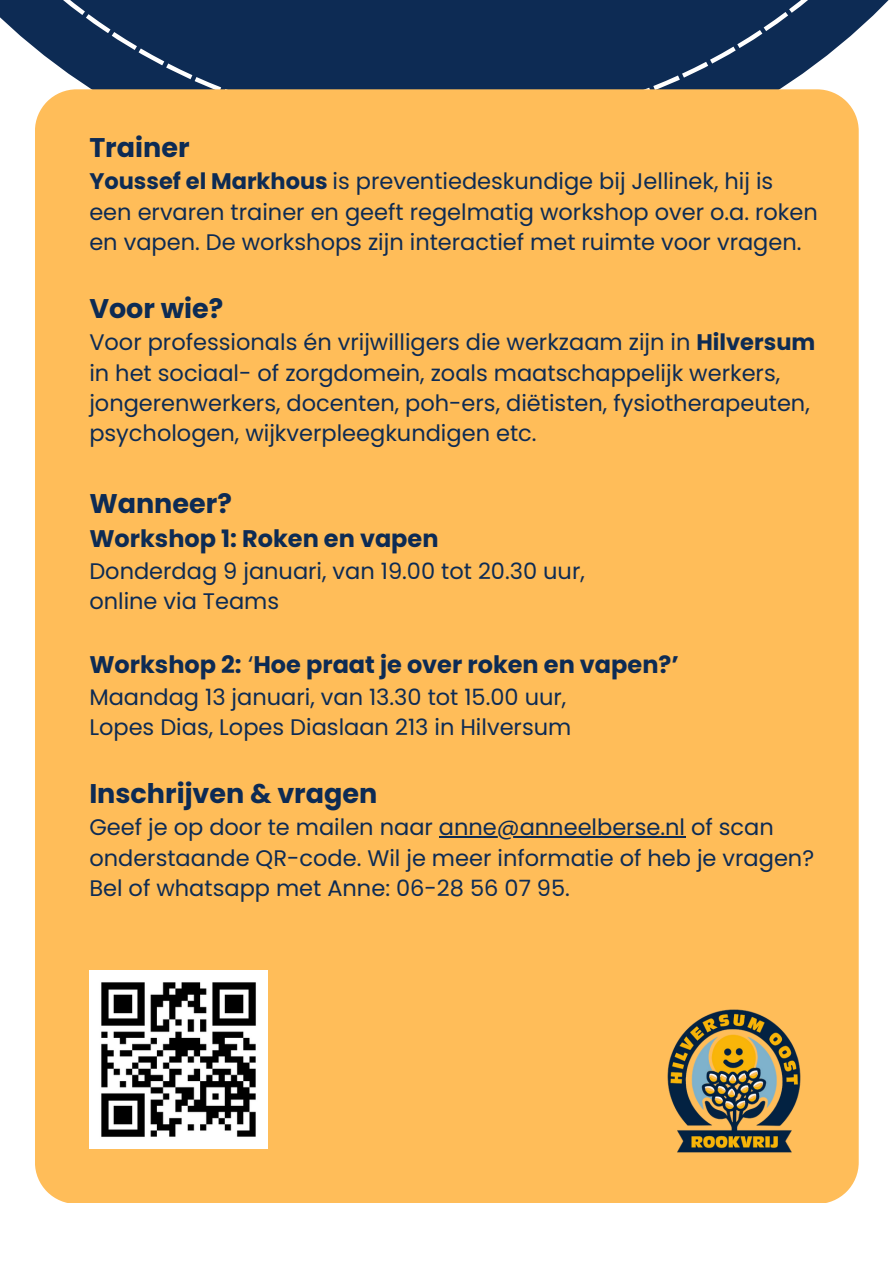
<style>
.page{position:relative;width:894px;height:1264px;background:#fff}
.page>*{position:absolute;margin:0;border:0;box-sizing:border-box;transform-origin:0 0}
.t1{font:700 27px "Poppins";color:#0d2b54}
.t2{font:700 24px "Poppins";color:#0d2b54}
.t3{font:22.5px/30.3px "Poppins";color:#0d2b54}
.s1{font-weight:700}
.s2{font-weight:400}
</style>
<div class="page">
<svg style="left:0;top:0;width:889px;height:132px;background:#30496c"></svg>
<div style="left:35px;top:89px;width:823px;height:1113px;background:#ffbd59"></div>
<hr style="left:439px;top:836px;width:246px;height:1px;background:#0d2b54">
<img style="left:663px;top:1005px;width:141px;height:151px">
<img style="left:89px;top:970px;width:178px;height:177px">
<p class="t1" style="left:89px;top:128px;width:102px">Trainer</p>
<p class="t3" style="left:89px;top:166px;width:729px"><span class="s1">Youssef el Markhous</span> is preventiedeskundige bij Jellinek, hij is een ervaren trainer en geeft regelmatig workshop over o.a. roken en vapen. De workshops zijn interactief met ruimte voor vragen.</p>
<p class="t1" style="left:89px;top:289px;width:135px">Voor wie?</p>
<p class="t3" style="left:89px;top:327px;width:727px">Voor professionals én vrijwilligers die werkzaam zijn in <span class="s1">Hilversum </span>in het sociaal- of zorgdomein, zoals maatschappelijk werkers, jongerenwerkers, docenten, poh-ers, diëtisten, fysiotherapeuten, psychologen, wijkverpleegkundigen etc.</p>
<p class="t1" style="left:89px;top:485px;width:144px">Wanneer?</p>
<p class="t2" style="left:89px;top:522px;width:350px">Workshop 1: Roken en vapen</p>
<p class="t3" style="left:89px;top:555px;width:497px">Donderdag 9 januari, van 19.00 tot 20.30 uur, online via Teams</p>
<p class="t2" style="left:89px;top:648px;width:591px">Workshop 2: <span class="s2">‘</span>Hoe praat je over roken en vapen?’</p>
<p class="t3" style="left:89px;top:681px;width:483px">Maandag 13 januari, van 13.30 tot 15.00 uur,<br>Lopes Dias, Lopes Diaslaan 213 in Hilversum</p>
<p class="t1" style="left:89px;top:774px;width:289px">Inschrijven &amp; vragen</p>
<p class="t3" style="left:89px;top:812px;width:726px">Geef je op door te mailen naar anne@anneelberse.nl of scan onderstaande QR-code. Wil je meer informatie of heb je vragen?<br>Bel of whatsapp met Anne: 06-28 56 07 95.</p>
</div>
